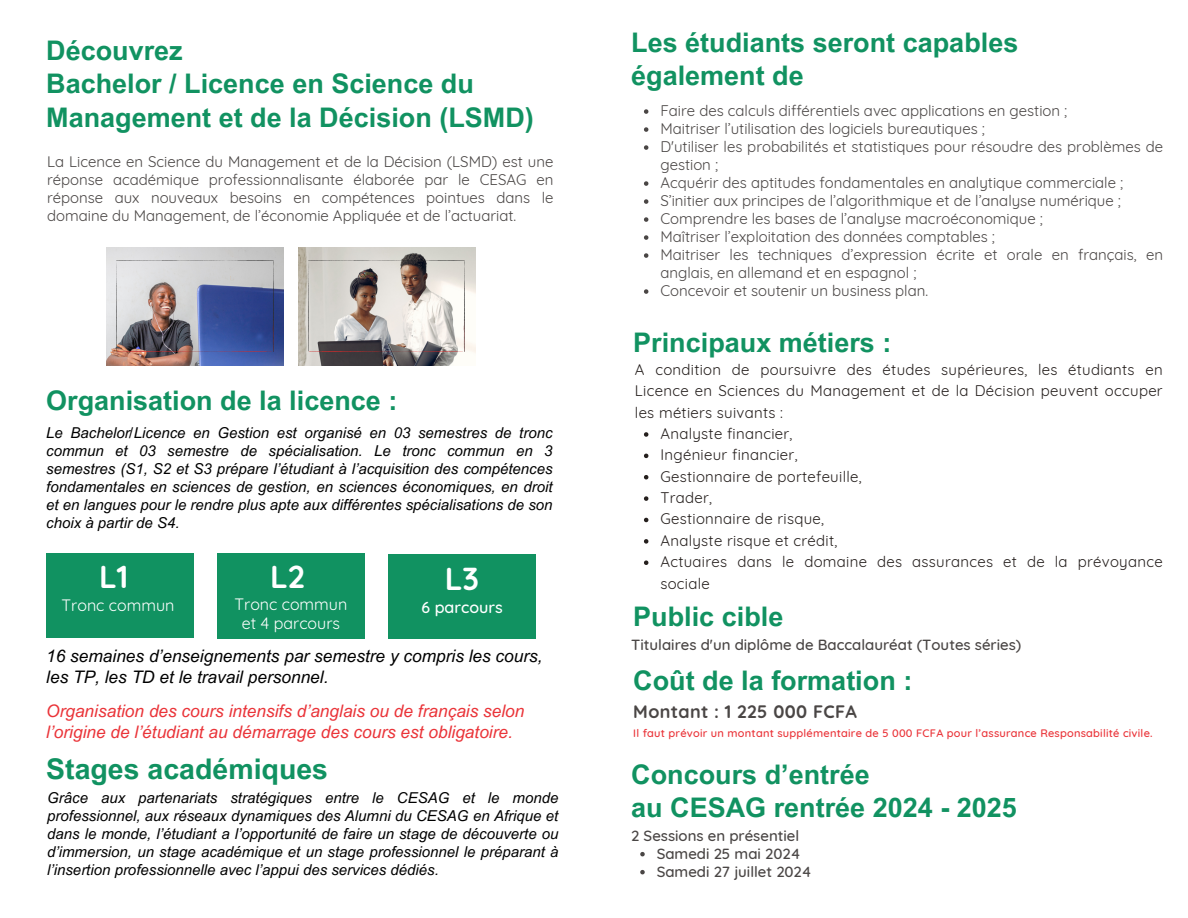
<style>
.page{position:relative;width:1188px;height:918px;background:#fff}
.page>*{position:absolute;margin:0;border:0;box-sizing:border-box;transform-origin:0 0}
.t1{font:700 31.65px "Quicksand";color:#fff}
.t2{font:700 28.5px "Arial MT Pro";color:#119261}
.t3{font:700 27px/33.8px "Arial MT Pro";color:#119261}
.t4{font:700 18px "Quicksand";letter-spacing:.02em;color:#4a4645}
.t5{font:italic 17.25px/21.3px "Arial MT Pro";color:#ea3439}
.t6{font:italic 17.25px/21.3px "Arial MT Pro";color:#000}
.t7{font:16.05px/19.2px "Quicksand";color:#fff;text-align:center}
.t8{font:500 16.05px "Quicksand";color:#fff}
.t9{font:15px/18px "Quicksand";color:#4a4645}
.t10{font:italic 15px/18px "Arial MT Pro";color:#000;text-align:justify}
.t11{font:15px "Quicksand";letter-spacing:.02em;color:#251f1d}
.t12{font:500 15px/18px "Quicksand";color:#4a4645}
.t13{font:500 11.1px "Quicksand";letter-spacing:.02em;color:#ea3439}
</style>
<div class="page">
<svg style="left:644px;top:432px;width:4px;height:5px"></svg>
<svg style="left:644px;top:454px;width:4px;height:4px"></svg>
<svg style="left:644px;top:475px;width:4px;height:4px"></svg>
<svg style="left:644px;top:496px;width:4px;height:5px"></svg>
<svg style="left:644px;top:518px;width:4px;height:4px"></svg>
<svg style="left:644px;top:539px;width:4px;height:5px"></svg>
<svg style="left:644px;top:560px;width:4px;height:5px"></svg>
<svg style="left:640px;top:852px;width:5px;height:4px"></svg>
<svg style="left:640px;top:870px;width:5px;height:4px"></svg>
<div style="left:46px;top:553px;width:148px;height:85px;background:#119261"></div>
<div style="left:217px;top:553px;width:148px;height:86px;background:#119261"></div>
<div style="left:388px;top:554px;width:147px;height:85px;background:#119261"></div>
<svg style="left:644px;top:109px;width:4px;height:5px"></svg>
<svg style="left:644px;top:127px;width:4px;height:5px"></svg>
<svg style="left:644px;top:145px;width:4px;height:5px"></svg>
<svg style="left:644px;top:181px;width:4px;height:5px"></svg>
<svg style="left:644px;top:199px;width:4px;height:5px"></svg>
<svg style="left:644px;top:217px;width:4px;height:5px"></svg>
<svg style="left:644px;top:235px;width:4px;height:5px"></svg>
<svg style="left:644px;top:253px;width:4px;height:5px"></svg>
<svg style="left:644px;top:289px;width:4px;height:5px"></svg>
<img style="left:107px;top:247px;width:176px;height:118px">
<img style="left:117px;top:261px;width:156px;height:91px">
<img style="left:298px;top:247px;width:177px;height:118px">
<img style="left:308px;top:261px;width:157px;height:91px">
<h3 class="t3" style="left:46px;top:37px;width:489px">Découvrez<br>Bachelor / Licence en Science du<br>Management et de la Décision (LSMD)</h3>
<p class="t9" style="left:47px;top:152px;width:508px;text-align:justify">La Licence en Science du Management et de la Décision (LSMD) est une réponse académique professionnalisante élaborée par le CESAG en réponse aux nouveaux besoins en compétences pointues dans le domaine du Management, de l’économie Appliquée et de l’actuariat.</p>
<h3 class="t3" style="left:46px;top:387px;width:353px">Organisation de la licence :</h3>
<p class="t10" style="left:46px;top:426px;width:508px">Le Bachelor/Licence en Gestion est organisé en 03 semestres de tronc commun et 03 semestre de spécialisation. Le tronc commun en 3 semestres (S1, S2 et S3 prépare l’étudiant à l’acquisition des compétences fondamentales en sciences de gestion, en sciences économiques, en droit et en langues pour le rendre plus apte aux différentes spécialisations de son choix à partir de S4.</p>
<h1 class="t1" style="left:99px;top:556px;width:31px">L1</h1>
<p class="t7" style="left:62px;top:595px;width:115px">Tronc commun</p>
<h1 class="t1" style="left:270px;top:556px;width:36px">L2</h1>
<p class="t7" style="left:234px;top:595px;width:114px">Tronc commun et 4 parcours</p>
<h1 class="t1" style="left:445px;top:558px;width:36px">L3</h1>
<p class="t8" style="left:422px;top:597px;width:83px">6 parcours</p>
<p class="t6" style="left:46px;top:647px;width:498px">16 semaines d’enseignements par semestre y compris les cours, les TP, les TD et le travail personnel.</p>
<p class="t5" style="left:46px;top:702px;width:480px">Organisation des cours intensifs d’anglais ou de français selon l’origine de l’étudiant au démarrage des cours est obligatoire.</p>
<h2 class="t2" style="left:46px;top:759px;width:283px">Stages académiques</h2>
<p class="t10" style="left:47px;top:791px;width:513px">Grâce aux partenariats stratégiques entre le CESAG et le monde professionnel, aux réseaux dynamiques des Alumni du CESAG en Afrique et dans le monde, l’étudiant a l’opportunité de faire un stage de découverte ou d’immersion, un stage académique et un stage professionnel le préparant à l’insertion professionnelle avec l’appui des services dédiés.</p>
<h3 class="t3" style="left:631px;top:29px;width:389px">Les étudiants seront capables également de</h3>
<p class="t9" style="left:660px;top:101px;width:504px">Faire des calculs différentiels avec applications en gestion ;<br>Maitriser l’utilisation des logiciels bureautiques ;<br>D'utiliser les probabilités et statistiques pour résoudre des problèmes de gestion ;<br>Acquérir des aptitudes fondamentales en analytique commerciale ; S’initier aux principes de l’algorithmique et de l’analyse numérique ; Comprendre les bases de l’analyse macroéconomique ;<br>Maîtriser l’exploitation des données comptables ;<br>Maitriser les techniques d’expression écrite et orale en français, en anglais, en allemand et en espagnol ;<br>Concevoir et soutenir un business plan.</p>
<h3 class="t3" style="left:633px;top:329px;width:260px">Principaux métiers :</h3>
<p class="t11" style="left:635px;top:360px;width:529px">A condition de poursuivre des études supérieures, les étudiants en</p>
<p class="t11" style="left:635px;top:381px;width:529px">Licence en Sciences du Management et de la Décision peuvent occuper</p>
<p class="t11" style="left:635px;top:403px;width:150px">les métiers suivants :</p>
<p class="t11" style="left:660px;top:424px;width:134px">Analyste financier,</p>
<p class="t11" style="left:660px;top:445px;width:139px">Ingénieur financier,</p>
<p class="t11" style="left:660px;top:467px;width:203px">Gestionnaire de portefeuille,</p>
<p class="t11" style="left:660px;top:488px;width:53px">Trader,</p>
<p class="t11" style="left:660px;top:509px;width:165px">Gestionnaire de risque,</p>
<p class="t11" style="left:660px;top:531px;width:178px">Analyste risque et crédit,</p>
<p class="t11" style="left:660px;top:552px;width:504px">Actuaires dans le domaine des assurances et de la prévoyance</p>
<p class="t11" style="left:660px;top:574px;width:51px">sociale</p>
<h3 class="t3" style="left:633px;top:603px;width:152px">Public cible</h3>
<p class="t12" style="left:631px;top:635px;width:392px">Titulaires d'un diplôme de Baccalauréat (Toutes séries)</p>
<h3 class="t3" style="left:633px;top:667px;width:281px">Coût de la formation :</h3>
<p class="t4" style="left:633px;top:700px;width:225px">Montant : 1 225 000 FCFA</p>
<p class="t13" style="left:633px;top:726px;width:521px">Il faut prévoir un montant supplémentaire de 5 000 FCFA pour l’assurance Responsabilité civile.</p>
<h3 class="t3" style="left:631px;top:761px;width:387px">Concours d’entrée<br>au CESAG rentrée 2024 - 2025</h3>
<p class="t12" style="left:657px;top:826px;width:156px;text-indent:-25px">2 Sessions en présentiel<br>Samedi 25 mai 2024<br>Samedi 27 juillet 2024</p>
</div>
